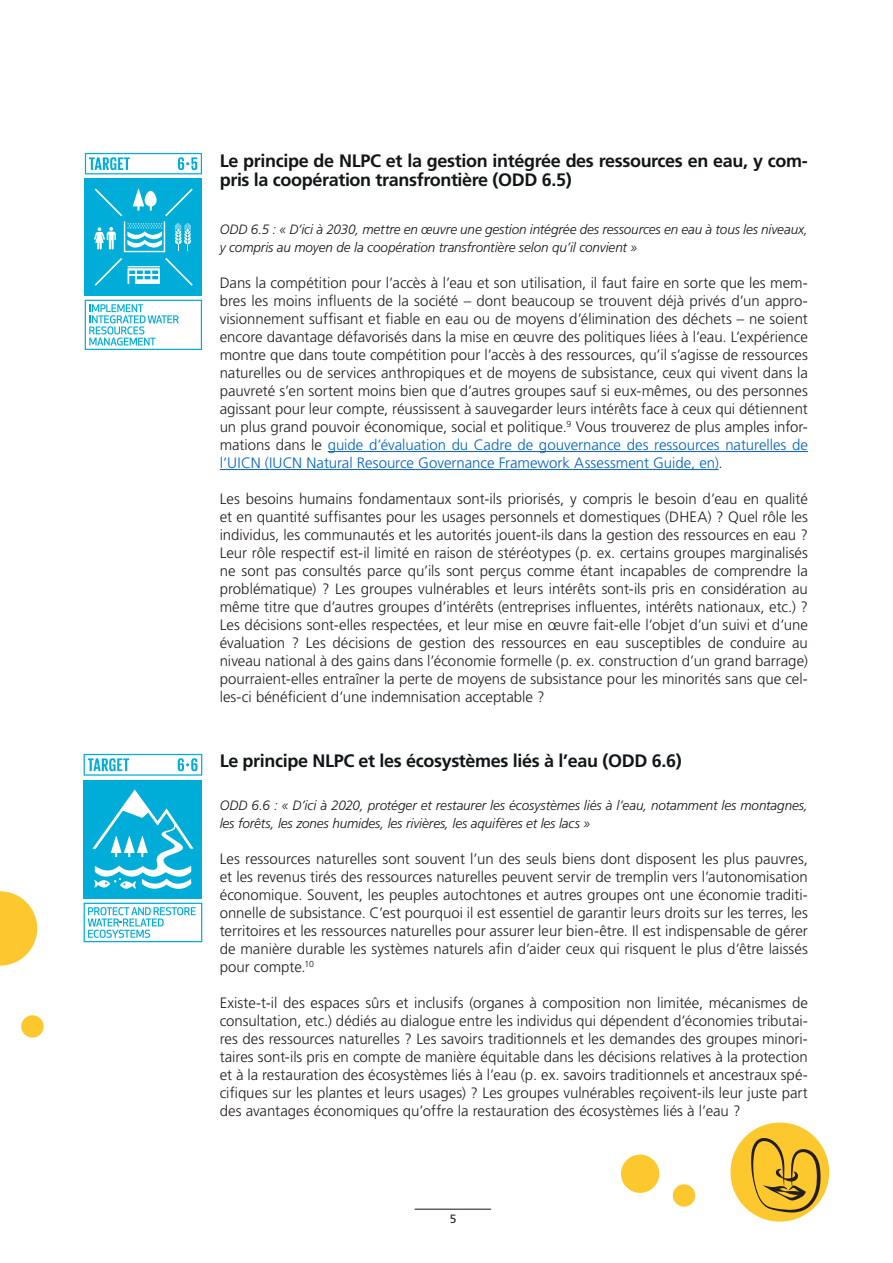
<style>
.page{position:relative;width:893px;height:1263px;background:#fff}
.page>*{position:absolute;margin:0;border:0;box-sizing:border-box;transform-origin:0 0}
.t1{font:700 18px/19.5px "Frutiger LT Pro";letter-spacing:-.02em;color:#121617}
.t2{font:300 15px/18px "Frutiger LT Pro";color:#231f20;text-align:justify}
.t3{font:italic 300 13.5px/18px "Frutiger LT Pro";letter-spacing:-.005em;color:#121617}
.t4{font:12px "Frutiger LT Pro";color:#231f20}
.s1{color:#0362c1}
</style>
<div class="page">
<hr style="left:415px;top:1209px;width:76px;height:1px;background:#121617">
<div style="left:673px;top:1184px;width:22px;height:22px;background:#fcc82e;border-radius:50%"></div>
<div style="left:21px;top:1015px;width:23px;height:22px;background:#fcc82e;border-radius:50%"></div>
<div style="left:621px;top:1154px;width:38px;height:39px;background:#fcc82e;border-radius:50%"></div>
<div style="left:730px;top:1122px;width:99px;height:99px;background:#fcc82e;border-radius:50%"></div>
<svg style="left:751px;top:1138px;width:70px;height:74px"></svg>
<svg style="left:0;top:891px;width:37px;height:75px"></svg>
<hr style="left:328px;top:451px;width:480px;height:1px;background:#0362c1">
<hr style="left:220px;top:469px;width:499px;height:1px;background:#0362c1">
<svg style="left:84px;top:152px;width:119px;height:198px"></svg>
<div style="left:85px;top:179px;width:117px;height:117px;background:#00add9"></div>
<svg style="left:85px;top:153px;width:117px;height:21px"></svg>
<svg style="left:94px;top:188px;width:99px;height:64px"></svg>
<svg style="left:95px;top:258px;width:27px;height:28px"></svg>
<svg style="left:128px;top:258px;width:65px;height:28px"></svg>
<svg style="left:85px;top:300px;width:117px;height:50px"></svg>
<svg style="left:83px;top:753px;width:120px;height:190px"></svg>
<div style="left:84px;top:780px;width:118px;height:118px;background:#00add9"></div>
<svg style="left:84px;top:754px;width:118px;height:22px"></svg>
<svg style="left:92px;top:789px;width:101px;height:100px"></svg>
<svg style="left:84px;top:903px;width:118px;height:39px"></svg>
<p class="t1" style="left:220px;top:151px;width:590px">Le principe de NLPC et la gestion intégrée des ressources en eau, y com&shy;pris la coopération transfrontière (ODD 6.5)</p>
<p class="t3" style="left:220px;top:220px;width:590px">ODD 6.5 : « D’ici à 2030, mettre en œuvre une gestion intégrée des ressources en eau à tous les niveaux, y compris au moyen de la coopération transfrontière selon qu’il convient »</p>
<p class="t2" style="left:220px;top:274px;width:590px">Dans la compétition pour l’accès à l’eau et son utilisation, il faut faire en sorte que les mem&shy;bres les moins influents de la société – dont beaucoup se trouvent déjà privés d’un appro&shy;visionnement suffisant et fiable en eau ou de moyens d’élimination des déchets – ne soient encore davantage défavorisés dans la mise en œuvre des politiques liées à l’eau. L’expérience montre que dans toute compétition pour l’accès à des ressources, qu’il s’agisse de ressources naturelles ou de services anthropiques et de moyens de subsistance, ceux qui vivent dans la pauvreté s’en sortent moins bien que d’autres groupes sauf si eux-mêmes, ou des personnes agissant pour leur compte, réussissent à sauvegarder leurs intérêts face à ceux qui détiennent un plus grand pouvoir économique, social et politique.<sup>9</sup> Vous trouverez de plus amples infor&shy;mations dans le <span class="s1">guide d’évaluation du Cadre de gouvernance des ressources naturelles de l’UICN (IUCN Natural Resource Governance Framework Assessment Guide, en)</span>.</p>
<p class="t2" style="left:220px;top:490px;width:590px">Les besoins humains fondamentaux sont-ils priorisés, y compris le besoin d’eau en qualité et en quantité suffisantes pour les usages personnels et domestiques (DHEA) ? Quel rôle les individus, les communautés et les autorités jouent-ils dans la gestion des ressources en eau ?<br>Leur rôle respectif est-il limité en raison de stéréotypes (p. ex. certains groupes marginalisés ne sont pas consultés parce qu’ils sont perçus comme étant incapables de comprendre la problématique) ? Les groupes vulnérables et leurs intérêts sont-ils pris en considération au même titre que d’autres groupes d’intérêts (entreprises influentes, intérêts nationaux, etc.) ?<br>Les décisions sont-elles respectées, et leur mise en œuvre fait-elle l’objet d’un suivi et d’une évaluation ? Les décisions de gestion des ressources en eau susceptibles de conduire au niveau national à des gains dans l’économie formelle (p. ex. construction d’un grand barrage) pourraient-elles entraîner la perte de moyens de subsistance pour les minorités sans que cel&shy;les-ci bénéficient d’une indemnisation acceptable ?</p>
<p class="t1" style="left:220px;top:751px;width:463px">Le principe NLPC et les écosystèmes liés à l’eau (ODD 6.6)</p>
<p class="t3" style="left:220px;top:796px;width:590px">ODD 6.6 : « D’ici à 2020, protéger et restaurer les écosystèmes liés à l’eau, notamment les montagnes, les forêts, les zones humides, les rivières, les aquifères et les lacs »</p>
<p class="t2" style="left:220px;top:850px;width:590px">Les ressources naturelles sont souvent l’un des seuls biens dont disposent les plus pauvres, et les revenus tirés des ressources naturelles peuvent servir de tremplin vers l’autonomisation économique. Souvent, les peuples autochtones et autres groupes ont une économie traditi&shy;onnelle de subsistance. C’est pourquoi il est essentiel de garantir leurs droits sur les terres, les territoires et les ressources naturelles pour assurer leur bien-être. Il est indispensable de gérer de manière durable les systèmes naturels afin d’aider ceux qui risquent le plus d’être laissés pour compte.<sup>10</sup></p>
<p class="t2" style="left:220px;top:994px;width:590px">Existe-t-il des espaces sûrs et inclusifs (organes à composition non limitée, mécanismes de consultation, etc.) dédiés au dialogue entre les individus qui dépendent d’économies tributai&shy;res des ressources naturelles ? Les savoirs traditionnels et les demandes des groupes minori&shy;taires sont-ils pris en compte de manière équitable dans les décisions relatives à la protection et à la restauration des écosystèmes liés à l’eau (p. ex. savoirs traditionnels et ancestraux spé&shy;cifiques sur les plantes et leurs usages) ? Les groupes vulnérables reçoivent-ils leur juste part des avantages économiques qu’offre la restauration des écosystèmes liés à l’eau ?</p>
<p class="t4" style="left:450px;top:1212px;width:8px">5</p>
</div>
